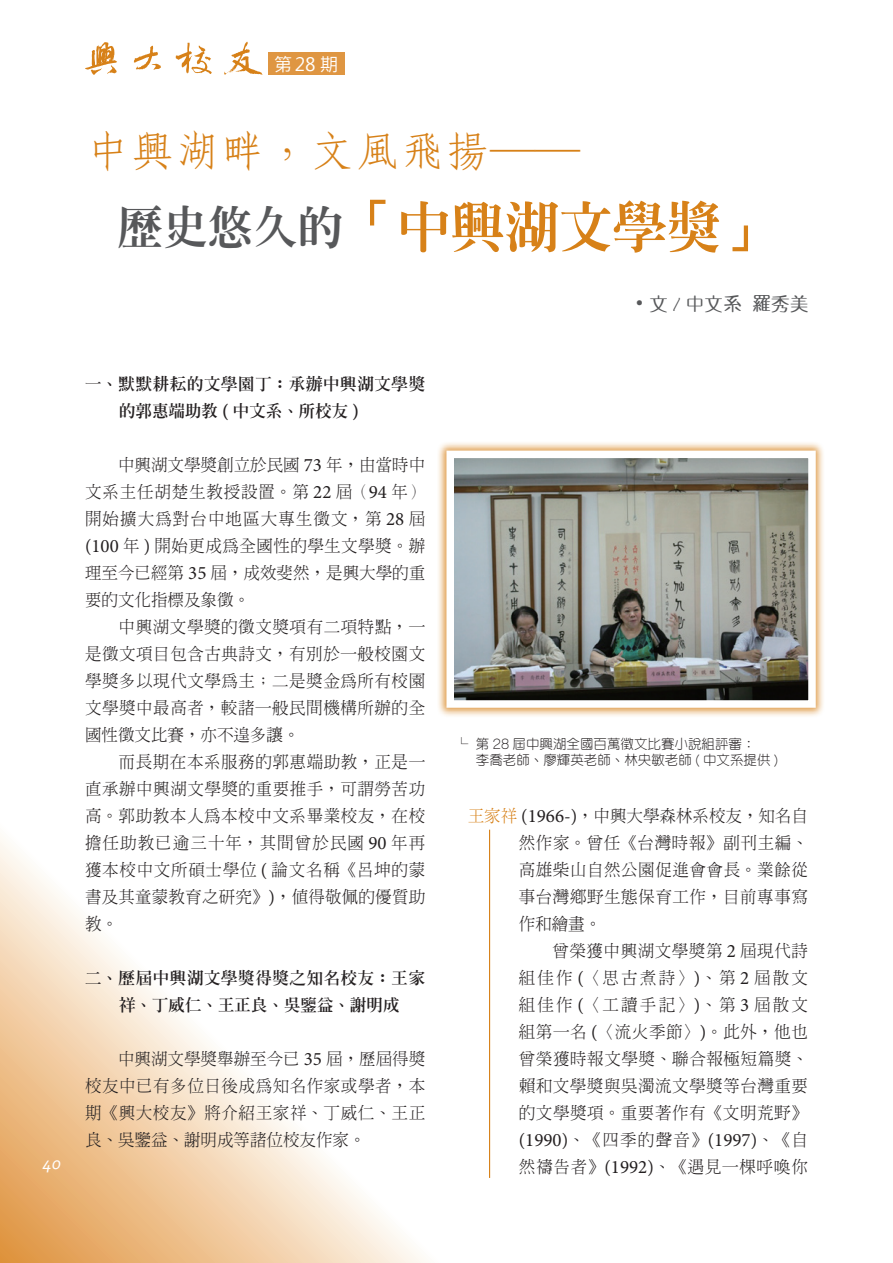
<style>
.page{position:relative;width:893px;height:1263px;background:#fff}
.page>*{position:absolute;margin:0;border:0;box-sizing:border-box;transform-origin:0 0}
.t1{font:800 54px "AR Ming B5";color:#d78118}
.t2{font:300 45px "C Fang Song HK";color:#d78118}
.t3{font:18.9px "Minion Pro";color:#231f20}
.t4{font:18px "ID Yuan New";letter-spacing:.05em;color:#57585a}
.t5{font:600 18px "Noto Sans CJ Ktc";color:#fff}
.t6{font:italic 18px "Corbel";color:#fff}
.t7{font:300 16.5px/27px "AR Ming B5";letter-spacing:.035em;color:#231f20}
.t8{font:800 16.5px/27px "AR Ming B5";letter-spacing:.035em;color:#231f20}
.t9{font:300 13.5px/16.2px "AR Yuan B5";color:#231f20}
.s1{font-family:"Ebrima";font-weight:400;font-size:19.5px}
.s2{font-size:45px;color:#57585a}
.s3{font-family:"DF Ming Std W9";font-weight:400}
.s4{font-family:"DF Li Song W7 WIN BF";font-weight:400}
.s5{font-family:"Minion Pro";font-weight:600;font-size:18.75px}
.s6{font-family:"Minion Pro";font-weight:400;font-size:18.9px}
.s7{font-family:"Adobe Ming Std"}
.s8{font-family:"Minion Pro";font-weight:400;font-size:18.6px}
.s9{font-family:"ARR Gothic 1";font-size:13.2px}
.s10{font-family:"DF Yuan Std W3";font-weight:400}
.s11{color:#d78118}
.s12{font-size:18.6px}
.s13{font-family:"Adobe Ming Std";font-weight:300;font-size:16.5px}
.s14{font-family:"AR Ming B5";font-weight:300;font-size:16.5px}
</style>
<div class="page">
<svg style="left:0;top:829px;width:491px;height:434px"></svg>
<div style="left:437px;top:441px;width:388px;height:276px;background:#d78118;opacity:.75"></div>
<img style="left:443px;top:447px;width:376px;height:264px">
<hr style="left:489px;top:830px;width:1px;height:348px;background:#d78118">
<div style="left:268px;top:53px;width:76px;height:22px;background:#df9642"></div>
<svg style="left:224px;top:42px;width:38px;height:33px"></svg>
<svg style="left:176px;top:43px;width:36px;height:31px"></svg>
<svg style="left:134px;top:46px;width:27px;height:24px"></svg>
<svg style="left:85px;top:42px;width:32px;height:33px"></svg>
<p class="t5" style="left:274px;top:54px;width:66px">第<span class="s1">28</span>期</p>
<h2 class="t2" style="left:85px;top:120px;width:496px">中興湖畔，文風飛揚——</h2>
<h1 class="t1" style="left:118px;top:200px;width:658px"><span class="s2">歷史悠久的</span><span class="s3">「</span>中興湖文學獎<span class="s3">」</span></h1>
<p class="t4" style="left:631px;top:294px;width:179px">˙文 / 中文系 羅秀美</p>
<p class="t6" style="left:42px;top:1152px;width:24px">40</p>
<p class="t8" style="left:119px;top:371px;width:308px;text-indent:-34px">一<span class="s4">、</span>默默耕耘的文學園丁<span class="s4">：</span>承辦中興湖文學獎的郭惠端助教 <span class="s5">(</span> 中文系<span class="s4">、</span>所校友 <span class="s5">)</span></p>
<p class="t7" style="left:85px;top:452px;width:342px">　　中興湖文學獎創立於民國 <span class="s6">73</span> 年<span class="s7">，</span>由當時中文系主任胡楚生教授設置<span class="s7">。</span>第 <span class="s6">22</span> 屆<span class="s7">（</span><span class="s6">94</span> 年<span class="s7">）</span>開始擴大為對台中地區大專生徵文<span class="s7">，</span>第 <span class="s6">28</span> 屆<span class="s8">(</span><span class="s6">100</span> 年 <span class="s8">)</span> 開始更成為全國性的學生文學獎<span class="s7">。</span>辦理至今已經第 <span class="s6">35</span> 屆<span class="s7">，</span>成效斐然<span class="s7">，</span>是興大學的重要的文化指標及象徵<span class="s7">。<br></span>　　中興湖文學獎的徵文獎項有二項特點<span class="s7">，</span>一是徵文項目包含古典詩文<span class="s7">，</span>有別於一般校園文學獎多以現代文學為主<span class="s7">；</span>二是獎金為所有校園文學獎中最高者<span class="s7">，</span>較諸一般民間機構所辦的全國性徵文比賽<span class="s7">，</span>亦不遑多讓<span class="s7">。<br></span>　　而長期在本系服務的郭惠端助教<span class="s7">，</span>正是一直承辦中興湖文學獎的重要推手<span class="s7">，</span>可謂勞苦功高<span class="s7">。</span>郭助教本人為本校中文系畢業校友<span class="s7">，</span>在校擔任助教已逾三十年<span class="s7">，</span>其間曾於民國 <span class="s6">90</span> 年再獲本校中文所碩士學位 <span class="s8">(</span> 論文名稱<span class="s7">《</span>呂坤的蒙書及其童蒙教育之研究<span class="s7">》</span><span class="s8">)</span><span class="s7">，</span>值得敬佩的優質助教<span class="s7">。</span></p>
<p class="t8" style="left:85px;top:965px;width:342px;text-align:center">二<span class="s4">、</span>歷屆中興湖文學獎得獎之知名校友<span class="s4">：</span>王家祥<span class="s4">、</span>丁威仁<span class="s4">、</span>王正良<span class="s4">、</span>吳鑒益<span class="s4">、</span>謝明成</p>
<p class="t7" style="left:85px;top:1046px;width:342px;text-align:justify">　　中興湖文學獎舉辦至今已 <span class="s6">35</span> 屆<span class="s7">，</span>歷屆得獎校友中已有多位日後成為知名作家或學者<span class="s7">，</span>本期<span class="s7">《</span>興大校友<span class="s7">》</span>將介紹王家祥<span class="s7">、</span>丁威仁<span class="s7">、</span>王正良<span class="s7">、</span>吳鑒益<span class="s7">、</span>謝明成等諸位校友作家<span class="s7">。</span></p>
<p class="t9" style="left:476px;top:736px;width:304px;text-indent:-21px">└ 第 <span class="s9">28</span> 屆中興湖全國百萬徵文比賽小說組評審<span class="s10">：<br></span>李喬老師<span class="s10">、</span>廖輝英老師<span class="s10">、</span>林央敏老師 <span class="s9">(</span> 中文系提供 <span class="s9">)</span></p>
<p class="t7" style="left:519px;top:803px;width:291px;text-indent:-51px"><span class="s11">王家祥</span> <span class="s8">(</span><span class="s6">1966</span><span class="s8">-)</span><span class="s7">，</span>中興大學森林系校友<span class="s7">，</span>知名自然作家<span class="s7">。</span>曾任<span class="s7">《</span>台灣時報<span class="s7">》</span>副刊主編<span class="s7">、</span>高雄柴山自然公園促進會會長<span class="s7">。</span>業餘從事台灣鄉野生態保育工作<span class="s7">，</span>目前專事寫作和繪畫<span class="s7">。<br></span>　　曾榮獲中興湖文學獎第 <span class="s6">2</span> 屆現代詩組佳作 <span class="s8">(</span><span class="s7">〈</span>思古煮詩<span class="s7">〉</span><span class="s8">)</span><span class="s7">、</span>第 <span class="s6">2</span> 屆散文組佳作 <span class="s8">(</span><span class="s7">〈</span>工讀手記<span class="s7">〉</span><span class="s8">)</span><span class="s7">、</span>第 <span class="s6">3</span> 屆散文組第一名 <span class="s8">(</span><span class="s7">〈</span>流火季節<span class="s7">〉</span><span class="s8">)</span><span class="s7">。</span>此外<span class="s7">，</span>他也曾榮獲時報文學獎<span class="s7">、</span>聯合報極短篇獎<span class="s7">、</span>賴和文學獎與吳濁流文學獎等台灣重要的文學獎項<span class="s7">。</span>重要著作有<span class="s7">《</span>文明荒野<span class="s7">》</span></p>
<p class="t3" style="left:519px;top:1128px;width:291px"><span class="s12">(</span>1990<span class="s12">)</span><span class="s13">、《</span><span class="s14">四季的聲音</span><span class="s13">》</span><span class="s12">(</span>1997<span class="s12">)</span><span class="s13">、《</span><span class="s14">自</span></p>
<p class="t7" style="left:519px;top:1154px;width:291px">然禱告者<span class="s7">》</span><span class="s8">(</span><span class="s6">1992</span><span class="s8">)</span><span class="s7">、《</span>遇見一棵呼喚你</p>
</div>
